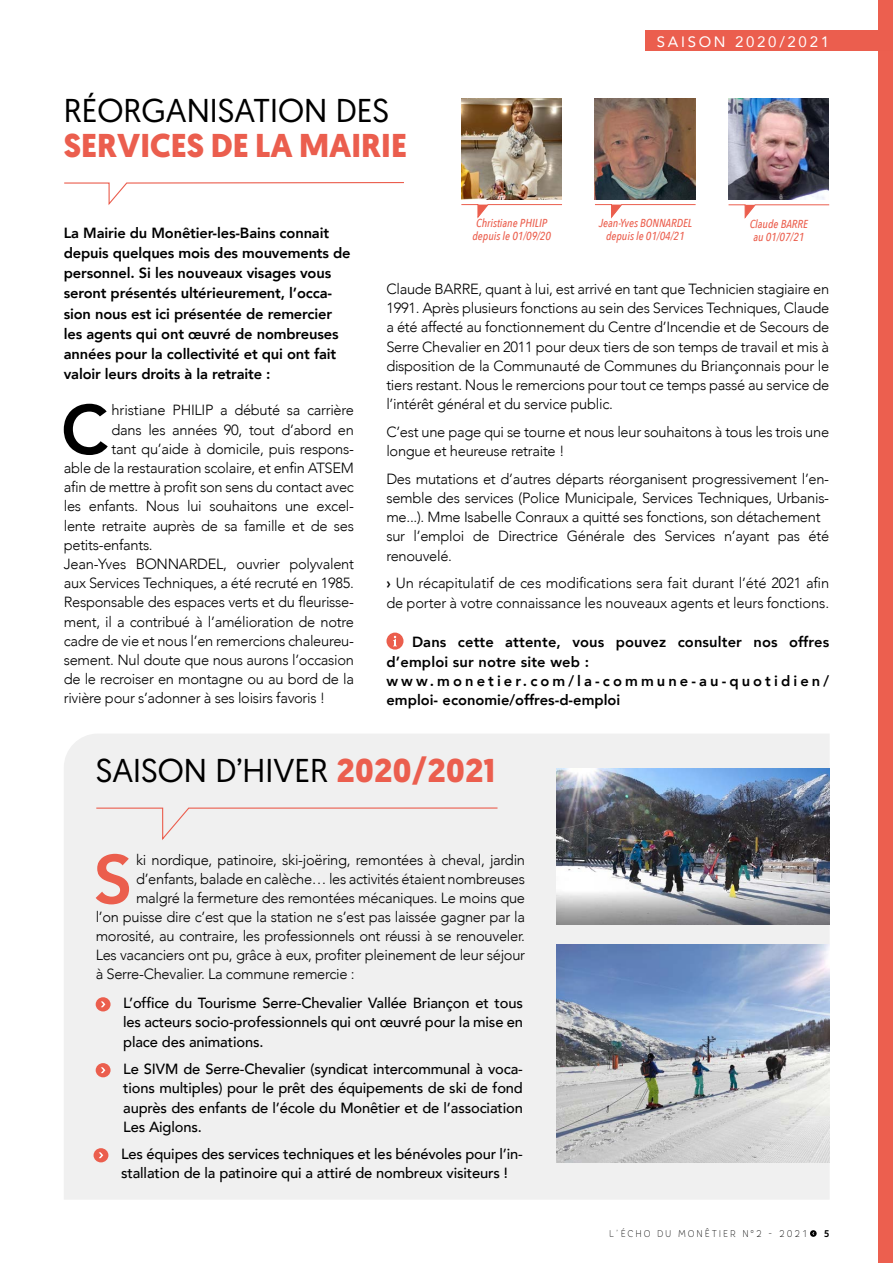
<style>
.page{position:relative;width:893px;height:1263px;background:#fff}
.page>*{position:absolute;margin:0;border:0;box-sizing:border-box;transform-origin:0 0}
.t1{font:800 69px "Avenir";color:#000}
.t2{font:800 67.95px "Avenir";color:#eb5e4d}
.t3{font:33px "Geomanist";color:#000}
.t4{font:700 33px "Geomanist";color:#eb5e4e}
.t5{font:15px "Avenir";letter-spacing:.18em;color:#fff}
.t6{font:300 14.7px/19.2px "Avenir";letter-spacing:-.02em;color:#000}
.t7{font:500 14.7px/19.2px "Avenir";letter-spacing:-.01em;color:#000;text-align:justify}
.t8{font:800 14.7px/20.2px "Avenir";letter-spacing:-.01em;color:#000}
.t9{font:800 14.7px/19.2px "Avenir";letter-spacing:.01em;color:#000}
.t10{font:italic 500 11.55px/13px "Avenir Next Condensed";color:#eb5e4d;text-align:center}
.t11{font:100 9.75px "Core Rhino 25";letter-spacing:.22em;color:#000;scale:.9 1}
.t12{font:700 9.75px "Core Rhino 65";color:#000;scale:.9 1}
.s1{font-weight:800}
.s2{font-weight:700;color:#eb5e4e}
</style>
<div class="page">
<svg style="left:810px;top:1230px;width:7px;height:7px"></svg>
<div style="left:64px;top:734px;width:766px;height:466px;background:#f0f0f0"></div>
<img style="left:556px;top:768px;width:274px;height:156px">
<img style="left:556px;top:944px;width:273px;height:219px">
<div style="left:878px;top:0;width:15px;height:1263px;background:#ec5f4f"></div>
<div style="left:645px;top:31px;width:248px;height:20px;background:#eb5e4e"></div>
<svg style="left:64px;top:182px;width:340px;height:23px"></svg>
<div style="left:95px;top:807px;width:404px;height:35px;background:#f0f0f0"></div>
<div style="left:96px;top:997px;width:15px;height:14px;background:#eb5e4d;border-radius:50%"></div>
<svg style="left:101px;top:1001px;width:4px;height:6px"></svg>
<div style="left:96px;top:1063px;width:15px;height:14px;background:#eb5e4d;border-radius:50%"></div>
<svg style="left:101px;top:1067px;width:4px;height:6px"></svg>
<div style="left:94px;top:1148px;width:14px;height:14px;background:#eb5e4d;border-radius:50%"></div>
<svg style="left:99px;top:1152px;width:4px;height:6px"></svg>
<div style="left:386px;top:633px;width:17px;height:17px;background:#eb5e4d;border-radius:50%"></div>
<svg style="left:393px;top:636px;width:4px;height:10px"></svg>
<img style="left:461px;top:99px;width:101px;height:100px">
<svg style="left:461px;top:204px;width:101px;height:15px"></svg>
<img style="left:595px;top:99px;width:100px;height:100px">
<svg style="left:595px;top:204px;width:101px;height:15px"></svg>
<img style="left:728px;top:99px;width:101px;height:101px">
<svg style="left:728px;top:204px;width:102px;height:15px"></svg>
<h3 class="t3" style="left:64px;top:89px;width:327px">RÉORGANISATION DES</h3>
<h3 class="t4" style="left:64px;top:123px;width:345px">SERVICES DE LA MAIRIE</h3>
<p class="t5" style="left:657px;top:29px;width:174px">SAISON 2020/2021</p>
<p class="t8" style="left:64px;top:222px;width:288px">La Mairie du Monêtier-les-Bains connait depuis quelques mois des mouvements de personnel. Si les nouveaux visages vous seront présentés ultérieurement, l’occa&shy;sion nous est ici présentée de remercier les agents qui ont œuvré de nombreuses années pour la collectivité et qui ont fait valoir leurs droits à la retraite :</p>
<h1 class="t1" style="left:61px;top:376px;width:49px">C</h1>
<p class="t6" style="left:112px;top:401px;width:244px">hristiane PHILIP a débuté sa carrière</p>
<p class="t6" style="left:112px;top:420px;width:244px">dans les années 90, tout d’abord en</p>
<p class="t6" style="left:112px;top:439px;width:244px">tant qu’aide à domicile, puis respons-</p>
<p class="t6" style="left:64px;top:458px;width:292px">able de la restauration scolaire, et enfin ATSEM</p>
<p class="t6" style="left:64px;top:477px;width:292px">afin de mettre à profit son sens du contact avec</p>
<p class="t6" style="left:64px;top:497px;width:292px">les enfants. Nous lui souhaitons une excel-</p>
<p class="t6" style="left:64px;top:516px;width:292px">lente retraite auprès de sa famille et de ses</p>
<p class="t6" style="left:64px;top:535px;width:91px">petits-enfants.</p>
<p class="t6" style="left:64px;top:554px;width:292px">Jean-Yves BONNARDEL, ouvrier polyvalent</p>
<p class="t6" style="left:64px;top:573px;width:292px">aux Services Techniques, a été recruté en 1985.</p>
<p class="t6" style="left:64px;top:593px;width:292px">Responsable des espaces verts et du fleurisse-</p>
<p class="t6" style="left:64px;top:612px;width:292px">ment, il a contribué à l’amélioration de notre</p>
<p class="t6" style="left:64px;top:631px;width:292px">cadre de vie et nous l’en remercions chaleureu-</p>
<p class="t6" style="left:64px;top:650px;width:292px">sement. Nul doute que nous aurons l’occasion</p>
<p class="t6" style="left:64px;top:669px;width:292px">de le recroiser en montagne ou au bord de la</p>
<p class="t6" style="left:64px;top:689px;width:263px">rivière pour s’adonner à ses loisirs favoris !</p>
<p class="t10" style="left:472px;top:217px;width:80px">Christiane PHILIP depuis le 01/09/20</p>
<p class="t10" style="left:599px;top:217px;width:95px">Jean-Yves BONNARDEL depuis le 01/04/21</p>
<p class="t10" style="left:750px;top:217px;width:60px">Claude BARRE au 01/07/21</p>
<p class="t6" style="left:386px;top:279px;width:444px;text-align:justify">Claude BARRE, quant à lui, est arrivé en tant que Technicien stagiaire en 1991. Après plusieurs fonctions au sein des Services Techniques, Claude a été affecté au fonctionnement du Centre d’Incendie et de Secours de Serre Chevalier en 2011 pour deux tiers de son temps de travail et mis à disposition de la Communauté de Communes du Briançonnais pour le tiers restant. Nous le remercions pour tout ce temps passé au service de l’intérêt général et du service public.</p>
<p class="t6" style="left:386px;top:422px;width:444px">C’est une page qui se tourne et nous leur souhaitons à tous les trois une longue et heureuse retraite !</p>
<p class="t6" style="left:386px;top:469px;width:444px">Des mutations et d’autres départs réorganisent progressivement l’en&shy;semble des services (Police Municipale, Services Techniques, Urbanis&shy;me...). Mme Isabelle Conraux a quitté ses fonctions, son détachement sur l’emploi de Directrice Générale des Services n’ayant pas été renouvelé.</p>
<p class="t6" style="left:386px;top:574px;width:444px"><span class="s1">›</span> Un récapitulatif de ces modifications sera fait durant l’été 2021 afin de porter à votre connaissance les nouveaux agents et leurs fonctions.</p>
<p class="t9" style="left:386px;top:633px;width:444px;text-indent:26px">Dans cette attente, vous pouvez consulter nos offres d’emploi sur notre site web : www.monetier.com/la-commune-au-quotidien/ emploi- economie/offres-d-emploi</p>
<h3 class="t3" style="left:96px;top:749px;width:401px">SAISON D’HIVER <span class="s2">2020/2021</span></h3>
<h2 class="t2" style="left:94px;top:827px;width:41px">S</h2>
<p class="t6" style="left:136px;top:851px;width:391px">ki nordique, patinoire, ski-joëring, remontées à cheval, jardin</p>
<p class="t6" style="left:136px;top:870px;width:391px">d’enfants, balade en calèche… les activités étaient nombreuses</p>
<p class="t6" style="left:136px;top:888px;width:391px">malgré la fermeture des remontées mécaniques. Le moins que</p>
<p class="t6" style="left:96px;top:907px;width:431px">l’on puisse dire c’est que la station ne s’est pas laissée gagner par la</p>
<p class="t6" style="left:96px;top:926px;width:431px">morosité, au contraire, les professionnels ont réussi à se renouveler.</p>
<p class="t6" style="left:96px;top:945px;width:431px">Les vacanciers ont pu, grâce à eux, profiter pleinement de leur séjour</p>
<p class="t6" style="left:96px;top:964px;width:261px">à Serre-Chevalier. La commune remercie :</p>
<p class="t7" style="left:123px;top:993px;width:401px">L’office du Tourisme Serre-Chevalier Vallée Briançon et tous les acteurs socio-professionnels qui ont œuvré pour la mise en place des animations.</p>
<p class="t7" style="left:123px;top:1058px;width:401px">Le SIVM de Serre-Chevalier (syndicat intercommunal à voca&shy;tions multiples) pour le prêt des équipements de ski de fond auprès des enfants de l’école du Monêtier et de l’association Les Aiglons.</p>
<p class="t7" style="left:121px;top:1144px;width:403px">Les équipes des services techniques et les bénévoles pour l’in&shy;stallation de la patinoire qui a attiré de nombreux visiteurs !</p>
<p class="t11" style="left:609px;top:1227px;width:222px">L’ÉCHO DU MONÊTIER N°2 - 2021</p>
<p class="t12" style="left:824px;top:1227px;width:8px">5</p>
</div>
